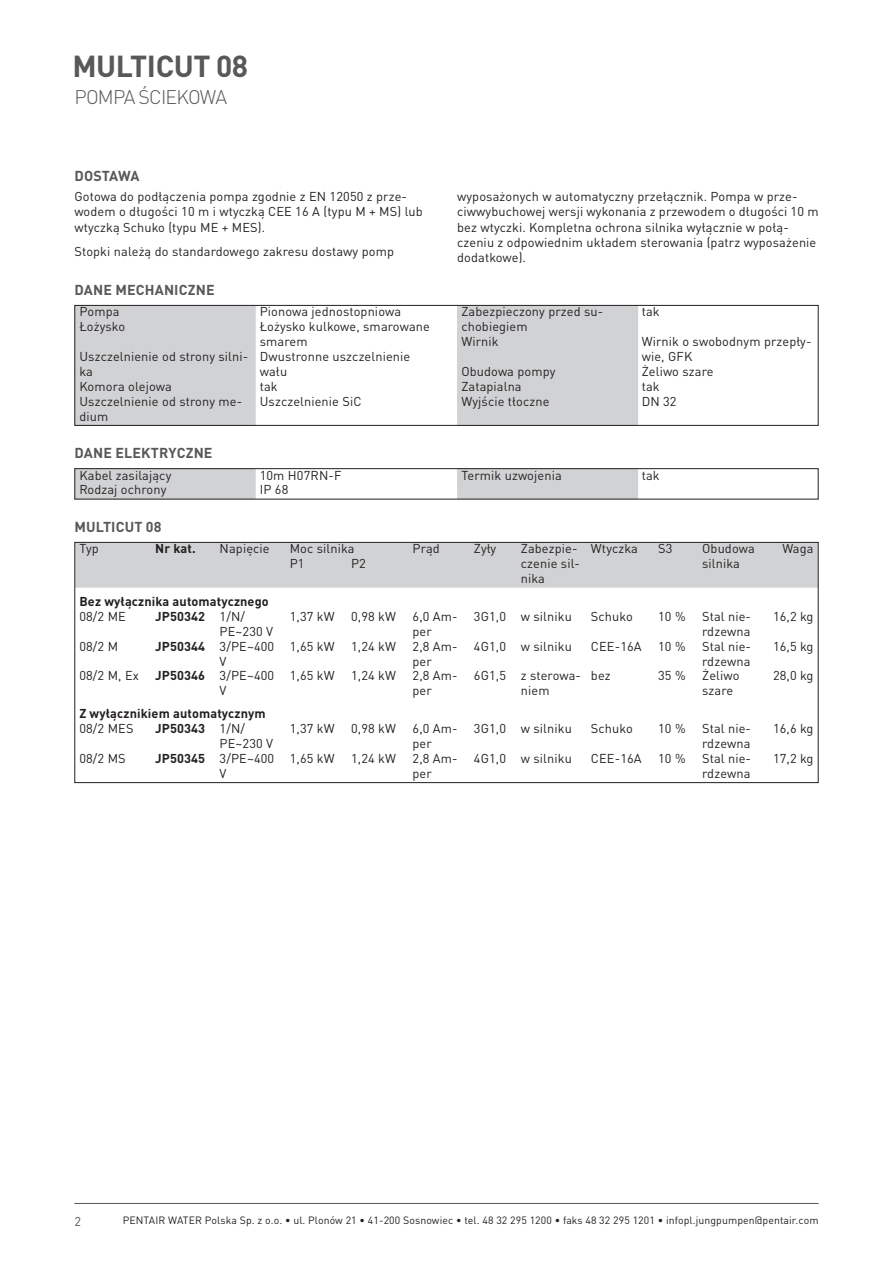
<style>
.page{position:relative;width:893px;height:1263px;background:#fff}
.page>*{position:absolute;margin:0;border:0;box-sizing:border-box;transform-origin:0 0}
.t1{font:700 30px "DIN Pro";letter-spacing:-.015em;color:#57585a}
.t2{font:300 19.5px "DIN Pro";letter-spacing:-.04em;color:#57585a}
.t3{font:700 14.25px "DIN Pro";letter-spacing:.01em;color:#57585a}
.Tabellen_Body{font:12.75px/15px "DIN Pro";letter-spacing:.01em;color:#231f20}
.Bodytext{font:12.75px/15.3px "DIN Pro";letter-spacing:.01em;color:#231f20}
.Tabellen_Kopf{font:12.75px/15px "DIN Pro";letter-spacing:.01em;color:#231f20}
.Artikelnummern{font:700 12.75px "DIN Pro";letter-spacing:.01em;color:#231f20}
.Tabellen_Body_rechts{font:12.75px "DIN Pro";letter-spacing:-.01em;color:#231f20}
.Tabellen_Kopf_rechts{font:12.75px "DIN Pro";color:#231f20}
.t4{font:12.75px "DIN Pro";color:#57585a}
.t5{font:10.5px "DIN Pro";letter-spacing:.01em;color:#231f20}
</style>
<div class="page">
<hr style="left:74px;top:1203px;width:745px;height:1px;background:#57585a">
<div style="left:76px;top:544px;width:741px;height:44px;background:#d1d2d4"></div>
<div style="left:74px;top:542px;width:745px;height:241px;border:1px solid #231f20"></div>
<svg style="left:255px;top:307px;width:383px;height:117px"></svg>
<div style="left:76px;top:307px;width:179px;height:117px;background:#d1d2d4"></div>
<div style="left:457px;top:307px;width:180px;height:103px;background:#d1d2d4"></div>
<div style="left:74px;top:305px;width:745px;height:121px;border:1px solid #231f20"></div>
<svg style="left:76px;top:470px;width:562px;height:27px"></svg>
<div style="left:457px;top:469px;width:180px;height:15px;background:#d1d2d4"></div>
<div style="left:74px;top:468px;width:745px;height:31px;border:1px solid #231f20"></div>
<h1 class="t1" style="left:72px;top:41px;width:177px">MULTICUT 08</h1>
<h2 class="t2" style="left:75px;top:82px;width:154px">POMPA ŚCIEKOWA</h2>
<p class="t3" style="left:74px;top:164px;width:67px">DOSTAWA</p>
<p class="Bodytext" style="left:74px;top:188px;width:350px">Gotowa do podłączenia pompa zgodnie z EN 12050 z prze&shy;wodem o długości 10 m i wtyczką CEE 16 A (typu M + MS) lub wtyczką Schuko (typu ME + MES).</p>
<p class="Bodytext" style="left:74px;top:242px;width:321px">Stopki należą do standardowego zakresu dostawy pomp</p>
<p class="t3" style="left:74px;top:278px;width:142px">DANE MECHANICZNE</p>
<p class="Tabellen_Kopf" style="left:79px;top:303px;width:42px">Pompa</p>
<p class="Tabellen_Body" style="left:260px;top:303px;width:143px">Pionowa jednostopniowa</p>
<p class="Tabellen_Kopf" style="left:79px;top:318px;width:47px">Łożysko</p>
<p class="Tabellen_Body" style="left:260px;top:318px;width:172px">Łożysko kulkowe, smarowane smarem</p>
<p class="Tabellen_Kopf" style="left:79px;top:348px;width:170px">Uszczelnienie od strony silni&shy;ka</p>
<p class="Tabellen_Body" style="left:260px;top:348px;width:152px">Dwustronne uszczelnienie wału</p>
<p class="Tabellen_Kopf" style="left:79px;top:378px;width:94px">Komora olejowa</p>
<p class="Tabellen_Body" style="left:260px;top:378px;width:19px">tak</p>
<p class="Tabellen_Kopf" style="left:79px;top:392px;width:164px">Uszczelnienie od strony me&shy;dium</p>
<p class="Tabellen_Body" style="left:260px;top:392px;width:103px">Uszczelnienie SiC</p>
<p class="t3" style="left:74px;top:441px;width:140px">DANE ELEKTRYCZNE</p>
<p class="Tabellen_Kopf" style="left:79px;top:466px;width:93px">Kabel zasilający</p>
<p class="Tabellen_Body" style="left:260px;top:466px;width:83px">10m H07RN-F</p>
<p class="Tabellen_Kopf" style="left:79px;top:481px;width:89px">Rodzaj ochrony</p>
<p class="Tabellen_Body" style="left:260px;top:481px;width:30px">IP 68</p>
<p class="t3" style="left:74px;top:515px;width:88px">MULTICUT 08</p>
<p class="Bodytext" style="left:457px;top:188px;width:363px">wyposażonych w automatyczny przełącznik. Pompa w prze&shy;ciwwybuchowej wersji wykonania z przewodem o długości 10 m bez wtyczki. Kompletna ochrona silnika wyłącznie w połą&shy;czeniu z odpowiednim układem sterowania (patrz wyposażenie dodatkowe).</p>
<p class="Tabellen_Kopf" style="left:461px;top:303px;width:143px">Zabezpieczony przed su&shy;chobiegiem</p>
<p class="Tabellen_Body" style="left:642px;top:303px;width:19px">tak</p>
<p class="Tabellen_Kopf" style="left:461px;top:333px;width:39px">Wirnik</p>
<p class="Tabellen_Body" style="left:642px;top:333px;width:171px">Wirnik o swobodnym przepły&shy;wie, GFK</p>
<p class="Tabellen_Kopf" style="left:461px;top:363px;width:96px">Obudowa pompy</p>
<p class="Tabellen_Body" style="left:642px;top:363px;width:73px">Żeliwo szare</p>
<p class="Tabellen_Kopf" style="left:461px;top:378px;width:62px">Zatapialna</p>
<p class="Tabellen_Body" style="left:642px;top:378px;width:19px">tak</p>
<p class="Tabellen_Kopf" style="left:461px;top:392px;width:90px">Wyjście tłoczne</p>
<p class="Tabellen_Body" style="left:642px;top:392px;width:36px">DN 32</p>
<p class="Tabellen_Kopf" style="left:461px;top:466px;width:102px">Termik uzwojenia</p>
<p class="Tabellen_Body" style="left:642px;top:466px;width:19px">tak</p>
<p class="Tabellen_Kopf" style="left:79px;top:540px;width:21px">Typ</p>
<p class="Artikelnummern" style="left:155px;top:538px;width:42px">Nr kat.</p>
<p class="Tabellen_Kopf" style="left:220px;top:540px;width:52px">Napięcie</p>
<p class="Tabellen_Kopf" style="left:290px;top:540px;width:66px">Moc silnika</p>
<p class="Tabellen_Kopf" style="left:413px;top:540px;width:29px">Prąd</p>
<p class="Tabellen_Kopf" style="left:474px;top:540px;width:24px">Żyły</p>
<p class="Tabellen_Kopf" style="left:521px;top:540px;width:61px">Zabezpie&shy;czenie sil&shy;nika</p>
<p class="Tabellen_Kopf" style="left:591px;top:540px;width:48px">Wtyczka</p>
<p class="Tabellen_Kopf" style="left:658px;top:540px;width:16px">S3</p>
<p class="Tabellen_Kopf" style="left:702px;top:540px;width:54px">Obudowa silnika</p>
<p class="Tabellen_Kopf_rechts" style="left:782px;top:539px;width:33px">Waga</p>
<p class="Tabellen_Kopf" style="left:290px;top:555px;width:16px">P1</p>
<p class="Tabellen_Kopf" style="left:351px;top:555px;width:16px">P2</p>
<p class="Artikelnummern" style="left:79px;top:591px;width:191px">Bez wyłącznika automatycznego</p>
<p class="Tabellen_Body" style="left:79px;top:607px;width:48px">08/2 ME</p>
<p class="Artikelnummern" style="left:155px;top:605px;width:51px">JP50342</p>
<p class="Tabellen_Body" style="left:220px;top:607px;width:55px">1/N/<br>PE~230 V</p>
<p class="Tabellen_Body" style="left:290px;top:607px;width:46px">1,37 kW</p>
<p class="Tabellen_Body" style="left:351px;top:607px;width:46px">0,98 kW</p>
<p class="Tabellen_Body" style="left:413px;top:607px;width:47px">6,0 Am&shy;per</p>
<p class="Tabellen_Body" style="left:474px;top:607px;width:34px">3G1,0</p>
<p class="Tabellen_Body" style="left:521px;top:607px;width:53px">w silniku</p>
<p class="Tabellen_Body" style="left:591px;top:607px;width:43px">Schuko</p>
<p class="Tabellen_Body" style="left:658px;top:607px;width:29px">10 %</p>
<p class="Tabellen_Body" style="left:702px;top:607px;width:50px">Stal nie&shy;rdzewna</p>
<p class="Tabellen_Body_rechts" style="left:773px;top:606px;width:42px">16,2 kg</p>
<p class="Tabellen_Body" style="left:79px;top:637px;width:40px">08/2 M</p>
<p class="Artikelnummern" style="left:155px;top:635px;width:51px">JP50344</p>
<p class="Tabellen_Body" style="left:220px;top:637px;width:56px">3/PE~400<br>V</p>
<p class="Tabellen_Body" style="left:290px;top:637px;width:46px">1,65 kW</p>
<p class="Tabellen_Body" style="left:351px;top:637px;width:46px">1,24 kW</p>
<p class="Tabellen_Body" style="left:413px;top:637px;width:47px">2,8 Am&shy;per</p>
<p class="Tabellen_Body" style="left:474px;top:637px;width:34px">4G1,0</p>
<p class="Tabellen_Body" style="left:521px;top:637px;width:53px">w silniku</p>
<p class="Tabellen_Body" style="left:591px;top:637px;width:52px">CEE-16A</p>
<p class="Tabellen_Body" style="left:658px;top:637px;width:29px">10 %</p>
<p class="Tabellen_Body" style="left:702px;top:637px;width:50px">Stal nie&shy;rdzewna</p>
<p class="Tabellen_Body_rechts" style="left:773px;top:636px;width:42px">16,5 kg</p>
<p class="Tabellen_Body" style="left:79px;top:667px;width:61px">08/2 M, Ex</p>
<p class="Artikelnummern" style="left:155px;top:665px;width:51px">JP50346</p>
<p class="Tabellen_Body" style="left:220px;top:667px;width:56px">3/PE~400<br>V</p>
<p class="Tabellen_Body" style="left:290px;top:667px;width:46px">1,65 kW</p>
<p class="Tabellen_Body" style="left:351px;top:667px;width:46px">1,24 kW</p>
<p class="Tabellen_Body" style="left:413px;top:667px;width:47px">2,8 Am&shy;per</p>
<p class="Tabellen_Body" style="left:474px;top:667px;width:34px">6G1,5</p>
<p class="Tabellen_Body" style="left:521px;top:667px;width:62px">z sterowa&shy;niem</p>
<p class="Tabellen_Body" style="left:591px;top:667px;width:21px">bez</p>
<p class="Tabellen_Body" style="left:658px;top:667px;width:29px">35 %</p>
<p class="Tabellen_Body" style="left:702px;top:667px;width:39px">Żeliwo szare</p>
<p class="Tabellen_Body_rechts" style="left:773px;top:666px;width:42px">28,0 kg</p>
<p class="Artikelnummern" style="left:79px;top:703px;width:188px">Z wyłącznikiem automatycznym</p>
<p class="Tabellen_Body" style="left:79px;top:719px;width:56px">08/2 MES</p>
<p class="Artikelnummern" style="left:155px;top:717px;width:51px">JP50343</p>
<p class="Tabellen_Body" style="left:220px;top:719px;width:55px">1/N/<br>PE~230 V</p>
<p class="Tabellen_Body" style="left:290px;top:719px;width:46px">1,37 kW</p>
<p class="Tabellen_Body" style="left:351px;top:719px;width:46px">0,98 kW</p>
<p class="Tabellen_Body" style="left:413px;top:719px;width:47px">6,0 Am&shy;per</p>
<p class="Tabellen_Body" style="left:474px;top:719px;width:34px">3G1,0</p>
<p class="Tabellen_Body" style="left:521px;top:719px;width:53px">w silniku</p>
<p class="Tabellen_Body" style="left:591px;top:719px;width:43px">Schuko</p>
<p class="Tabellen_Body" style="left:658px;top:719px;width:29px">10 %</p>
<p class="Tabellen_Body" style="left:702px;top:719px;width:50px">Stal nie&shy;rdzewna</p>
<p class="Tabellen_Body_rechts" style="left:773px;top:718px;width:42px">16,6 kg</p>
<p class="Tabellen_Body" style="left:79px;top:749px;width:48px">08/2 MS</p>
<p class="Artikelnummern" style="left:155px;top:747px;width:51px">JP50345</p>
<p class="Tabellen_Body" style="left:220px;top:749px;width:56px">3/PE~400<br>V</p>
<p class="Tabellen_Body" style="left:290px;top:749px;width:46px">1,65 kW</p>
<p class="Tabellen_Body" style="left:351px;top:749px;width:46px">1,24 kW</p>
<p class="Tabellen_Body" style="left:413px;top:749px;width:47px">2,8 Am&shy;per</p>
<p class="Tabellen_Body" style="left:474px;top:749px;width:34px">4G1,0</p>
<p class="Tabellen_Body" style="left:521px;top:749px;width:53px">w silniku</p>
<p class="Tabellen_Body" style="left:591px;top:749px;width:52px">CEE-16A</p>
<p class="Tabellen_Body" style="left:658px;top:749px;width:29px">10 %</p>
<p class="Tabellen_Body" style="left:702px;top:749px;width:50px">Stal nie&shy;rdzewna</p>
<p class="Tabellen_Body_rechts" style="left:773px;top:748px;width:42px">17,2 kg</p>
<p class="t4" style="left:74px;top:1211px;width:8px">2</p>
<p class="t5" style="left:123px;top:1212px;width:697px">PENTAIR WATER Polska Sp. z o.o. ∙ ul. Plonów 21 ∙ 41-200 Sosnowiec ∙ tel. 48 32 295 1200 ∙ faks 48 32 295 1201 ∙ infopl.jungpumpen@pentair.com</p>
</div>
